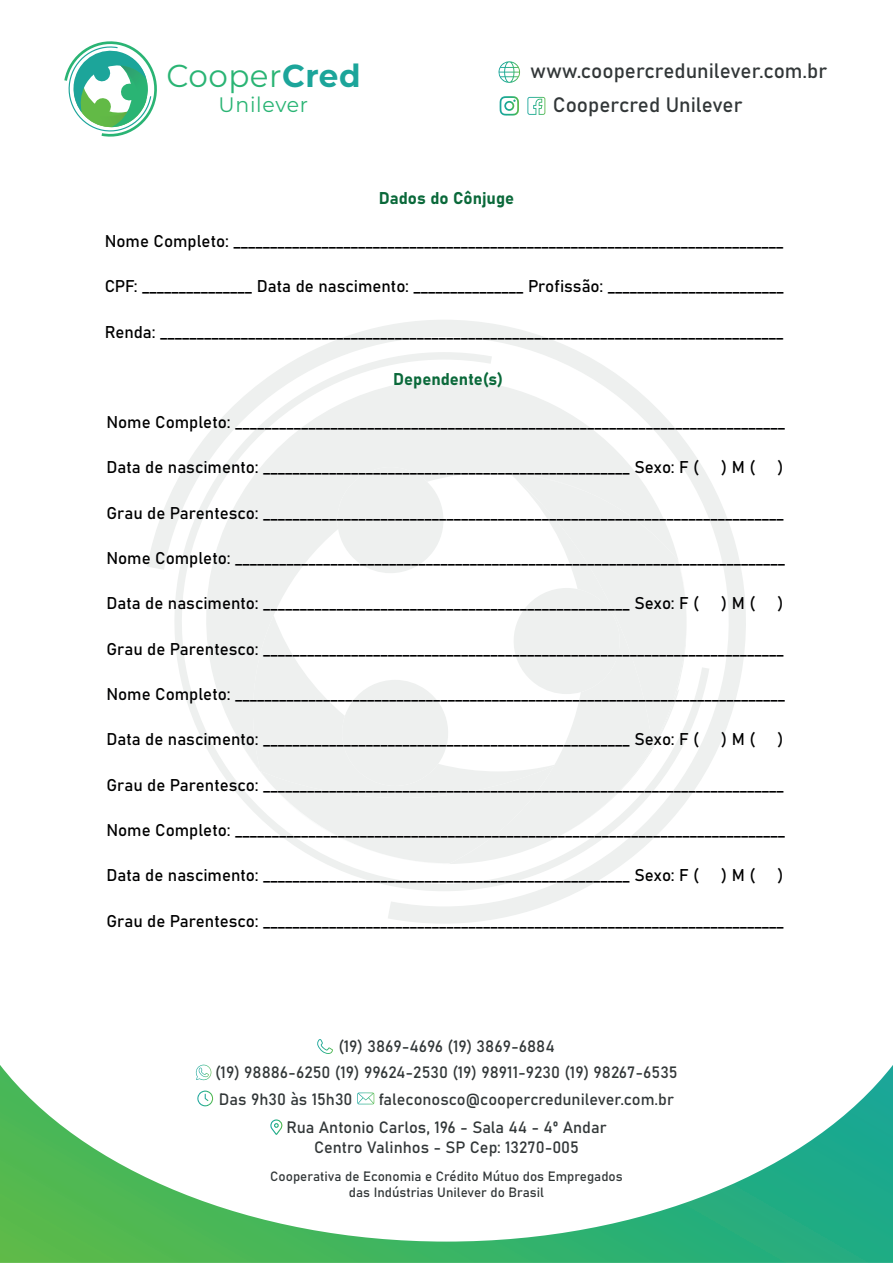
<style>
.page{position:relative;width:893px;height:1263px;background:#fff}
.page>*{position:absolute;margin:0;border:0;box-sizing:border-box;transform-origin:0 0}
.t1{font:31.65px "Montserrat";letter-spacing:.015em;color:#2ab474}
.t2{font:20.85px "Montserrat";letter-spacing:.035em;color:#2ab474}
.t3{font:20.7px/33.8px "Bahnschrift";color:#323738}
.t4{font:16.8px "Bahnschrift";color:#000001}
.t5{font:16.8px "Bahnschrift";color:#0a693a}
.t6{font:16.2px/28.2px "Bahnschrift";color:#323738}
.t7{font:13.35px/16px "Bahnschrift";color:#323738;text-align:center}
.s1{font-weight:700;color:#1ca59a}
</style>
<div class="page">
<svg style="left:147px;top:320px;width:599px;height:604px"></svg>
<svg style="left:166px;top:352px;width:543px;height:539px;fill:#eef0ef"></svg>
<svg style="left:317px;top:1039px;width:16px;height:15px"></svg>
<svg style="left:498px;top:61px;width:22px;height:22px"></svg>
<svg style="left:527px;top:97px;width:18px;height:18px"></svg>
<svg style="left:500px;top:96px;width:19px;height:20px"></svg>
<svg style="left:64px;top:41px;width:93px;height:96px"></svg>
<svg style="left:0;top:1065px;width:893px;height:198px"></svg>
<h1 class="t1" style="left:166px;top:54px;width:196px">Cooper<span class="s1">Cred</span></h1>
<p class="t2" style="left:218px;top:90px;width:91px">Unilever</p>
<p class="t3" style="left:553px;top:53px;width:276px;text-indent:-23px">www.coopercredunilever.com.br<br>Coopercred Unilever</p>
<p class="t5" style="left:379px;top:185px;width:137px">Dados do Cônjuge</p>
<p class="t4" style="left:105px;top:228px;width:680px">Nome Completo: ___________________________________________________________________________</p>
<p class="t4" style="left:105px;top:274px;width:681px">CPF: _______________ Data de nascimento: _______________ Profissão: ________________________</p>
<p class="t4" style="left:105px;top:319px;width:680px">Renda: _____________________________________________________________________________________</p>
<p class="t5" style="left:393px;top:366px;width:111px">Dependente(s)</p>
<p class="t4" style="left:106px;top:409px;width:680px">Nome Completo: ___________________________________________________________________________</p>
<p class="t4" style="left:106px;top:454px;width:594px">Data de nascimento: __________________________________________________ Sexo: F (</p>
<p class="t4" style="left:721px;top:454px;width:35px">) M (</p>
<p class="t4" style="left:778px;top:454px;width:7px">)</p>
<p class="t4" style="left:106px;top:500px;width:679px">Grau de Parentesco: _______________________________________________________________________</p>
<p class="t4" style="left:106px;top:545px;width:680px">Nome Completo: ___________________________________________________________________________</p>
<p class="t4" style="left:106px;top:591px;width:594px">Data de nascimento: __________________________________________________ Sexo: F (</p>
<p class="t4" style="left:721px;top:591px;width:35px">) M (</p>
<p class="t4" style="left:778px;top:591px;width:7px">)</p>
<p class="t4" style="left:106px;top:636px;width:679px">Grau de Parentesco: _______________________________________________________________________</p>
<p class="t4" style="left:106px;top:681px;width:680px">Nome Completo: ___________________________________________________________________________</p>
<p class="t4" style="left:106px;top:727px;width:594px">Data de nascimento: __________________________________________________ Sexo: F (</p>
<p class="t4" style="left:721px;top:727px;width:35px">) M (</p>
<p class="t4" style="left:778px;top:727px;width:7px">)</p>
<p class="t4" style="left:106px;top:772px;width:679px">Grau de Parentesco: _______________________________________________________________________</p>
<p class="t4" style="left:106px;top:817px;width:680px">Nome Completo: ___________________________________________________________________________</p>
<p class="t4" style="left:106px;top:863px;width:594px">Data de nascimento: __________________________________________________ Sexo: F (</p>
<p class="t4" style="left:721px;top:863px;width:35px">) M (</p>
<p class="t4" style="left:778px;top:863px;width:7px">)</p>
<p class="t4" style="left:106px;top:908px;width:679px">Grau de Parentesco: _______________________________________________________________________</p>
<p class="t6" style="left:215px;top:1031px;width:464px;line-height:26.7px;text-align:center">(19) 3869-4696 (19) 3869-6884<br>(19) 98886-6250 (19) 99624-2530 (19) 98911-9230 (19) 98267-6535</p>
<p class="t6" style="left:219px;top:1084px;width:135px">Das 9h30 às 15h30</p>
<p class="t6" style="left:286px;top:1084px;width:389px;text-indent:92px">faleconosco@coopercredunilever.com.br<br>Rua Antonio Carlos, 196 - Sala 44 - 4º Andar</p>
<p class="t6" style="left:314px;top:1132px;width:266px">Centro Valinhos - SP Cep: 13270-005</p>
<p class="t7" style="left:270px;top:1167px;width:354px">Cooperativa de Economia e Crédito Mútuo dos Empregados das Indústrias Unilever do Brasil</p>
</div>
